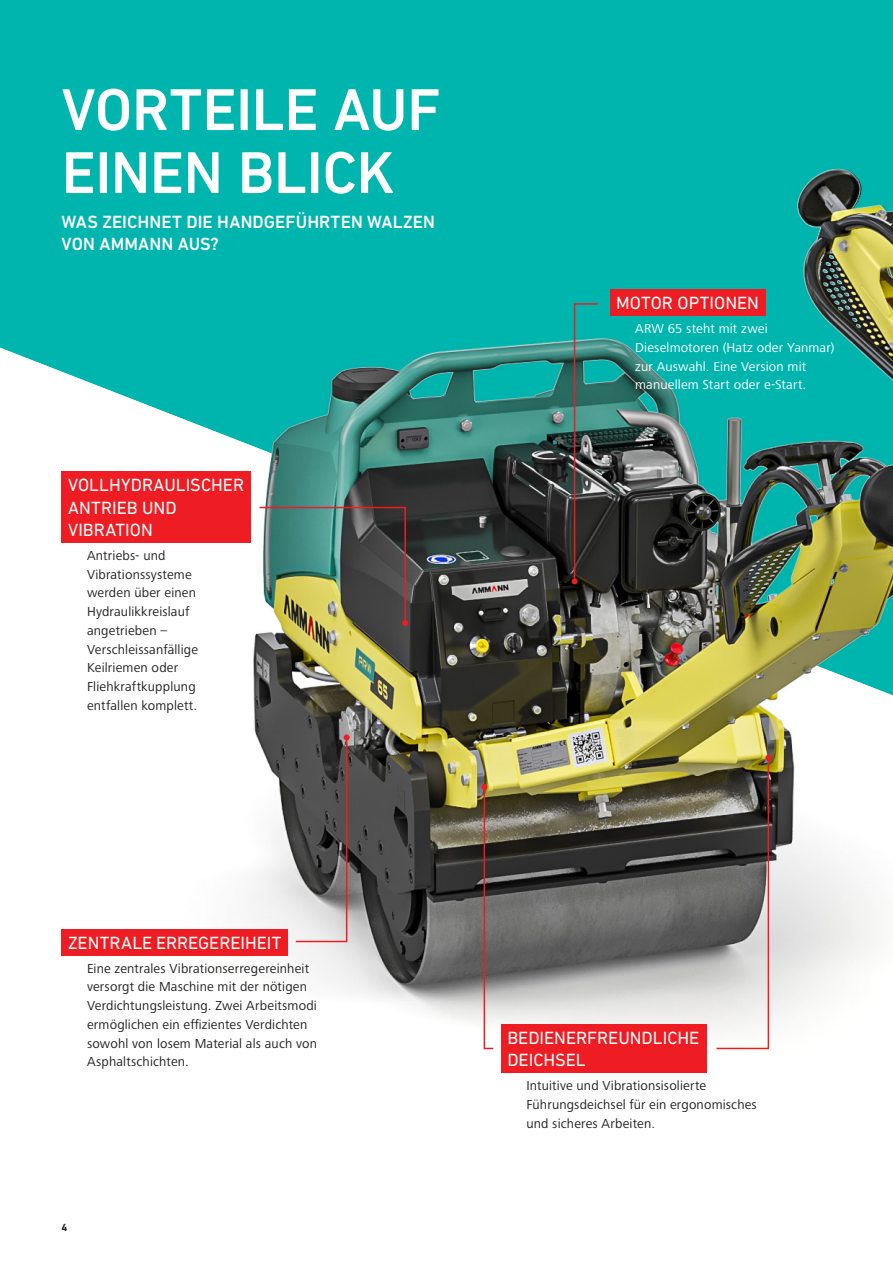
<style>
.page{position:relative;width:893px;height:1263px;background:#fff}
.page>*{position:absolute;margin:0;border:0;box-sizing:border-box;transform-origin:0 0}
.t1{font:500 60px/63px "DIN Next LT Pro";letter-spacing:-.005em;color:#fff}
.t2{font:18px/22.5px "DIN Next LT Pro";color:#fff}
.t3{font:500 18px/22.5px "DIN Next LT Pro";letter-spacing:.005em;color:#fff}
.t4{font:13.5px/18.8px "Frutiger Next LTW1 G";letter-spacing:.015em;color:#231f20}
.t5{font:13.5px/18.8px "Frutiger Next LTW1 G";letter-spacing:.015em;color:#fff}
.t6{font:700 10.5px "DIN Next LT Pro";color:#231f20}
</style>
<div class="page">
<div style="left:0;top:0;width:893px;height:1106px;background:#00b5ae"></div>
<img style="left:0;top:297px;width:773px;height:809px">
<img style="left:773px;top:168px;width:120px;height:938px">
<svg style="left:294px;top:734px;width:56px;height:209px;background:#736a6a"></svg>
<img style="left:258px;top:506px;width:150px;height:120px">
<svg style="left:715px;top:755px;width:56px;height:295px;background:#918a84"></svg>
<svg style="left:481px;top:784px;width:14px;height:266px;background:#8b726b"></svg>
<img style="left:572px;top:302px;width:27px;height:282px">
<div style="left:62px;top:929px;width:226px;height:26px;background:#ee1d23"></div>
<div style="left:62px;top:471px;width:189px;height:71px;background:#ee1d23"></div>
<div style="left:501px;top:1024px;width:206px;height:49px;background:#ee1d23"></div>
<div style="left:610px;top:289px;width:155px;height:27px;background:#ee1d23"></div>
<h1 class="t1" style="left:62px;top:78px;width:381px">VORTEILE AUF<br>EINEN BLICK</h1>
<h2 class="t3" style="left:62px;top:210px;width:375px">WAS ZEICHNET DIE HANDGEFÜHRTEN WALZEN<br>VON AMMANN AUS?</h2>
<h2 class="t2" style="left:68px;top:473px;width:178px">VOLLHYDRAULISCHER<br>ANTRIEB UND<br>VIBRATION</h2>
<p class="t4" style="left:87px;top:546px;width:113px">Antriebs- und<br>Vibrationssysteme werden über einen<br>Hydraulikkreislauf angetrieben –<br>Verschleissanfällige<br>Keilriemen oder<br>Fliehkraftkupplung entfallen komplett.</p>
<h2 class="t2" style="left:616px;top:292px;width:144px">MOTOR OPTIONEN</h2>
<p class="t5" style="left:635px;top:320px;width:201px">ARW 65 steht mit zwei<br>Dieselmotoren (Hatz oder Yanmar) zur Auswahl. Eine Version mit manuellem Start oder e-Start.</p>
<h2 class="t2" style="left:68px;top:931px;width:215px">ZENTRALE ERREGEREIHEIT</h2>
<p class="t4" style="left:87px;top:959px;width:232px">Eine zentrales Vibrationserregereinheit versorgt die Maschine mit der nötigen Verdichtungsleistung. Zwei Arbeitsmodi ermöglichen ein effizientes Verdichten sowohl von losem Material als auch von Asphaltschichten.</p>
<p class="t6" style="left:62px;top:1221px;width:7px">4</p>
<h2 class="t2" style="left:507px;top:1026px;width:194px">BEDIENERFREUNDLICHE<br>DEICHSEL</h2>
<p class="t4" style="left:526px;top:1077px;width:232px">Intuitive und Vibrationsisolierte<br>Führungsdeichsel für ein ergonomisches und sicheres Arbeiten.</p>
</div>
